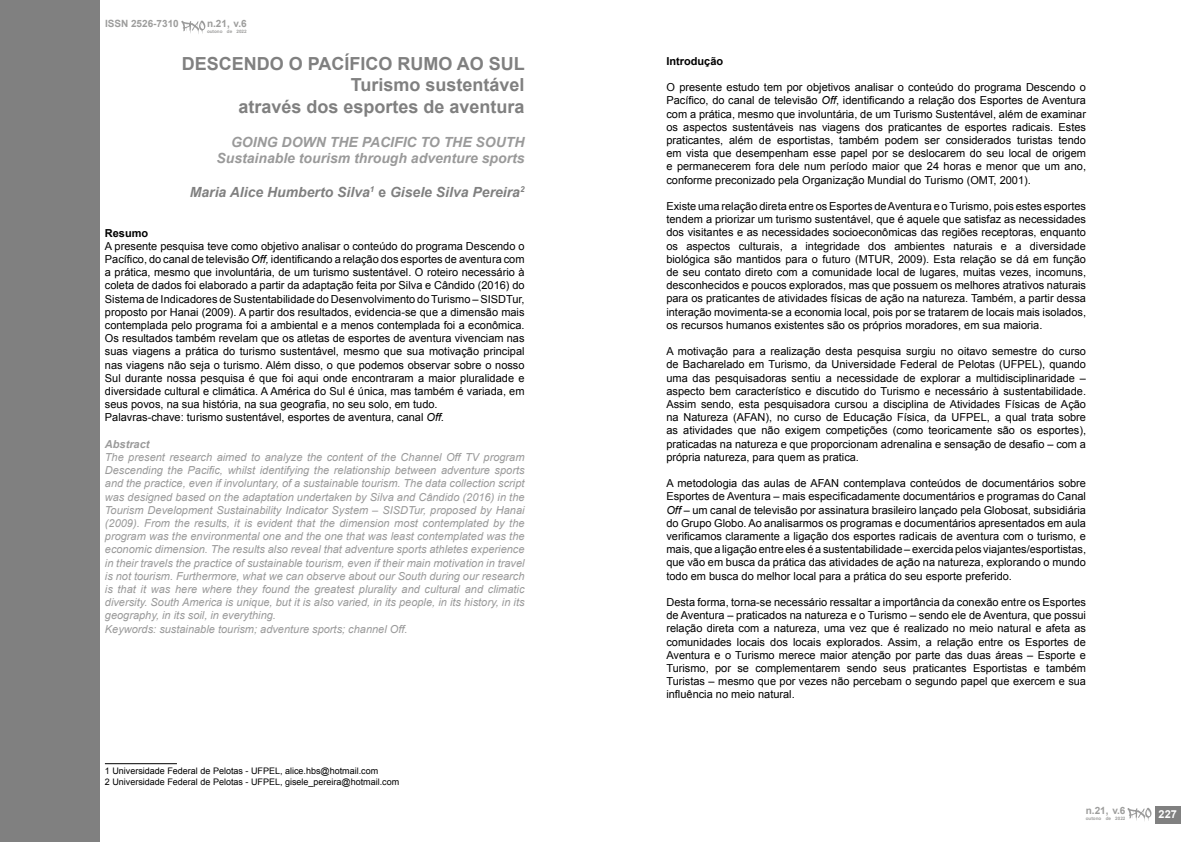
<style>
.page{position:relative;width:1191px;height:842px;background:#fff}
.page>*{position:absolute;margin:0;border:0;box-sizing:border-box;transform-origin:0 0}
.t1{font:700 18px/21.6px "Arial";color:#808080;text-align:right}
.t2{font:italic 700 14px/16.8px "Arial";color:#9a9a9a;text-align:right}
.t3{font:italic 700 14px "Arial";color:#808080}
.t4{font:11px/13.2px "Arial";color:#000;text-align:justify}
.t5{font:italic 11px/13.2px "Arial";color:#9a9a9a}
.t6{font:700 11px "Arial";color:#000}
.t7{font:italic 700 11px "Arial";color:#9a9a9a}
.t8{font:700 11px "Arial";color:#fff}
.t9{font:700 10px "Arial";color:#9d9d9c}
.t10{font:9px/10.8px "Arial";color:#000}
.t11{font:700 4.6px "Arial";color:#9d9d9c}
.s1{font-style:normal}
.s2{font-style:italic}
</style>
<div class="page">
<hr style="left:105px;top:763px;width:72px;height:1px;background:#000">
<div style="left:0;top:0;width:99px;height:842px;background:#808080"></div>
<svg style="left:181px;top:21px;width:24px;height:13px"></svg>
<div style="left:1155px;top:806px;width:25px;height:17px;background:#808080"></div>
<svg style="left:1127px;top:808px;width:24px;height:13px"></svg>
<p class="t9" style="left:105px;top:17px;width:75px">ISSN 2526-7310</p>
<p class="t9" style="left:207px;top:17px;width:41px">n.21, v.6</p>
<p class="t11" style="left:207px;top:28px;width:41px">outono de 2022</p>
<h1 class="t1" style="left:182px;top:53px;width:345px">DESCENDO O PACÍFICO RUMO AO SUL<br>Turismo sustentável<br>através dos esportes de aventura</h1>
<p class="t2" style="left:216px;top:134px;width:310px">GOING DOWN THE PACIFIC TO THE SOUTH<br>Sustainable tourism through adventure sports</p>
<p class="t3" style="left:190px;top:183px;width:336px">Maria Alice Humberto Silva<sup>1</sup> <span class="s1">e</span> Gisele Silva Pereira<sup>2</sup></p>
<p class="t6" style="left:105px;top:225px;width:45px">Resumo</p>
<p class="t4" style="left:105px;top:239px;width:421px;text-align:left">A presente pesquisa teve como objetivo analisar o conteúdo do programa Descendo o Pacífico, do canal de televisão <span class="s2">Off,</span> identificando a relação dos esportes de aventura com a prática, mesmo que involuntária, de um turismo sustentável. O roteiro necessário à coleta de dados foi elaborado a partir da adaptação feita por Silva e Cândido (2016) do Sistema de Indicadores de Sustentabilidade do Desenvolvimento do Turismo – SISDTur, proposto por Hanai (2009). A partir dos resultados, evidencia-se que a dimensão mais contemplada pelo programa foi a ambiental e a menos contemplada foi a econômica.<br>Os resultados também revelam que os atletas de esportes de aventura vivenciam nas suas viagens a prática do turismo sustentável, mesmo que sua motivação principal nas viagens não seja o turismo. Além disso, o que podemos observar sobre o nosso Sul durante nossa pesquisa é que foi aqui onde encontraram a maior pluralidade e diversidade cultural e climática. A América do Sul é única, mas também é variada, em seus povos, na sua história, na sua geografia, no seu solo, em tudo.<br>Palavras-chave: turismo sustentável, esportes de aventura, canal <span class="s2">Off.</span></p>
<p class="t7" style="left:105px;top:437px;width:46px">Abstract</p>
<p class="t5" style="left:105px;top:451px;width:421px">The present research aimed to analyze the content of the Channel Off TV program Descending the Pacific, whilst identifying the relationship between adventure sports and the practice, even if involuntary, of a sustainable tourism. The data collection script was designed based on the adaptation undertaken by Silva and Cândido (2016) in the Tourism Development Sustainability Indicator System – SISDTur, proposed by Hanai (2009). From the results, it is evident that the dimension most contemplated by the program was the environmental one and the one that was least contemplated was the economic dimension. The results also reveal that adventure sports athletes experience in their travels the practice of sustainable tourism, even if their main motivation in travel is not tourism. Furthermore, what we can observe about our South during our research is that it was here where they found the greatest plurality and cultural and climatic diversity. South America is unique, but it is also varied, in its people, in its history, in its geography, in its soil, in everything.<br>Keywords: sustainable tourism; adventure sports; channel Off.</p>
<p class="t10" style="left:105px;top:766px;width:296px">1 Universidade Federal de Pelotas - UFPEL, alice.hbs@hotmail.com<br>2 Universidade Federal de Pelotas - UFPEL, gisele_pereira@hotmail.com</p>
<p class="t6" style="left:666px;top:54px;width:58px">Introdução</p>
<p class="t4" style="left:666px;top:81px;width:421px">O presente estudo tem por objetivos analisar o conteúdo do programa Descendo o Pacífico, do canal de televisão <span class="s2">Off</span>, identificando a relação dos Esportes de Aventura com a prática, mesmo que involuntária, de um Turismo Sustentável, além de examinar os aspectos sustentáveis nas viagens dos praticantes de esportes radicais. Estes praticantes, além de esportistas, também podem ser considerados turistas tendo em vista que desempenham esse papel por se deslocarem do seu local de origem e permanecerem fora dele num período maior que 24 horas e menor que um ano, conforme preconizado pela Organização Mundial do Turismo (OMT, 2001).</p>
<p class="t4" style="left:666px;top:200px;width:421px">Existe uma relação direta entre os Esportes de Aventura e o Turismo, pois estes esportes tendem a priorizar um turismo sustentável, que é aquele que satisfaz as necessidades dos visitantes e as necessidades socioeconômicas das regiões receptoras, enquanto os aspectos culturais, a integridade dos ambientes naturais e a diversidade biológica são mantidos para o futuro (MTUR, 2009). Esta relação se dá em função de seu contato direto com a comunidade local de lugares, muitas vezes, incomuns, desconhecidos e poucos explorados, mas que possuem os melhores atrativos naturais para os praticantes de atividades físicas de ação na natureza. Também, a partir dessa interação movimenta-se a economia local, pois por se tratarem de locais mais isolados, os recursos humanos existentes são os próprios moradores, em sua maioria.</p>
<p class="t4" style="left:666px;top:345px;width:421px">A motivação para a realização desta pesquisa surgiu no oitavo semestre do curso de Bacharelado em Turismo, da Universidade Federal de Pelotas (UFPEL), quando uma das pesquisadoras sentiu a necessidade de explorar a multidisciplinaridade – aspecto bem característico e discutido do Turismo e necessário à sustentabilidade.<br>Assim sendo, esta pesquisadora cursou a disciplina de Atividades Físicas de Ação na Natureza (AFAN), no curso de Educação Física, da UFPEL, a qual trata sobre as atividades que não exigem competições (como teoricamente são os esportes), praticadas na natureza e que proporcionam adrenalina e sensação de desafio – com a própria natureza, para quem as pratica.</p>
<p class="t4" style="left:666px;top:477px;width:421px">A metodologia das aulas de AFAN contemplava conteúdos de documentários sobre Esportes de Aventura – mais especificadamente documentários e programas do Canal <span class="s2">Off</span> – um canal de televisão por assinatura brasileiro lançado pela Globosat, subsidiária do Grupo Globo. Ao analisarmos os programas e documentários apresentados em aula verificamos claramente a ligação dos esportes radicais de aventura com o turismo, e mais, que a ligação entre eles é a sustentabilidade – exercida pelos viajantes/esportistas, que vão em busca da prática das atividades de ação na natureza, explorando o mundo todo em busca do melhor local para a prática do seu esporte preferido.</p>
<p class="t4" style="left:666px;top:596px;width:421px">Desta forma, torna-se necessário ressaltar a importância da conexão entre os Esportes de Aventura – praticados na natureza e o Turismo – sendo ele de Aventura, que possui relação direta com a natureza, uma vez que é realizado no meio natural e afeta as comunidades locais dos locais explorados. Assim, a relação entre os Esportes de Aventura e o Turismo merece maior atenção por parte das duas áreas – Esporte e Turismo, por se complementarem sendo seus praticantes Esportistas e também Turistas – mesmo que por vezes não percebam o segundo papel que exercem e sua influência no meio natural.</p>
<p class="t9" style="left:1085px;top:804px;width:41px">n.21, v.6</p>
<p class="t11" style="left:1085px;top:815px;width:41px">outono de 2022</p>
<p class="t8" style="left:1158px;top:807px;width:20px">227</p>
</div>
